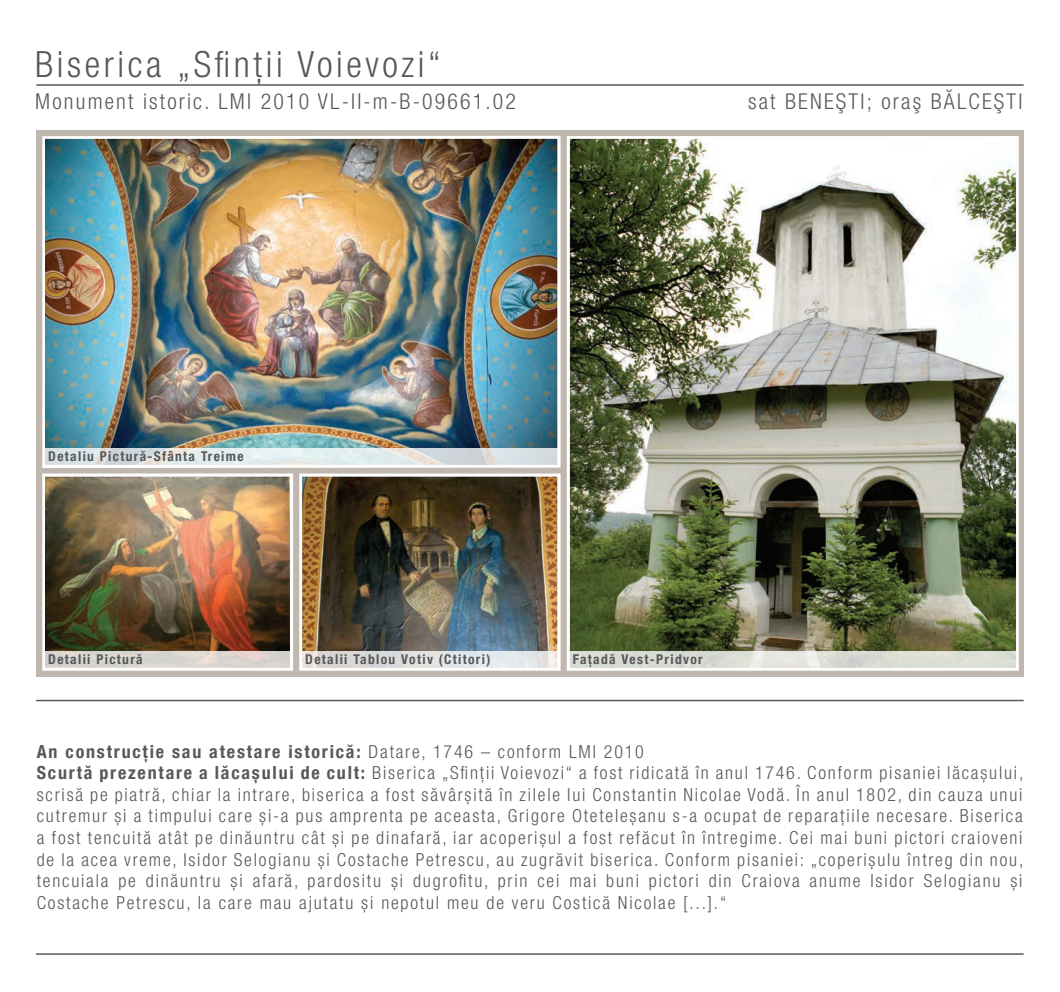
<style>
.page{position:relative;width:1060px;height:992px;background:#fff}
.page>*{position:absolute;margin:0;border:0;box-sizing:border-box;transform-origin:0 0}
.t1{font:300 condensed 36.15px "Helvetica Neue LT Com";letter-spacing:.1em;color:#57585a}
.t2{font:300 condensed 21.9px "Helvetica Neue LT Com";letter-spacing:.1em;color:#57585a}
.t3{font:300 condensed 18px/21.6px "Helvetica Neue LT Com";letter-spacing:.1em;color:#57585a}
.t4{font:700 condensed 13.5px "Helvetica Neue LT Com";letter-spacing:.1em;color:#57585a}
.s1{font-weight:700}
</style>
<div class="page">
<hr style="left:36px;top:84px;width:988px;height:2px;background:#57585a">
<hr style="left:36px;top:700px;width:988px;height:1px;background:#57585a">
<img style="left:45px;top:84px;width:971px;height:618px">
<svg style="left:570px;top:651px;width:446px;height:17px;background:#dcded6"></svg>
<svg style="left:45px;top:448px;width:514px;height:17px;background:#dde4e5"></svg>
<svg style="left:45px;top:651px;width:245px;height:17px;background:#dad5d0"></svg>
<svg style="left:302px;top:651px;width:256px;height:17px;background:#e0e1e0"></svg>
<hr style="left:36px;top:953px;width:988px;height:2px;background:#57585a">
<h1 class="t1" style="left:35px;top:43px;width:407px">Biserica „Sfinții Voievozi“</h1>
<p class="t2" style="left:35px;top:89px;width:482px">Monument istoric. LMI 2010 VL-II-m-B-09661.02</p>
<p class="t2" style="left:748px;top:89px;width:276px">sat BENEŞTI; oraş BĂLCEŞTI</p>
<p class="t4" style="left:48px;top:448px;width:197px">Detaliu Pictură-Sfânta Treime</p>
<p class="t4" style="left:48px;top:651px;width:96px">Detalii Pictură</p>
<p class="t4" style="left:305px;top:651px;width:187px">Detalii Tablou Votiv (Ctitori)</p>
<p class="t4" style="left:573px;top:651px;width:131px">Fațadă Vest-Pridvor</p>
<p class="t3" style="left:37px;top:740px;width:988px"><span class="s1">An construcție sau atestare istorică:</span> Datare, 1746 – conform LMI 2010<br><span class="s1">Scurtă prezentare a lăcașului de cult:</span> Biserica „Sfinții Voievozi“ a fost ridicată în anul 1746. Conform pisaniei lăcașului, scrisă pe piatră, chiar la intrare, biserica a fost săvârșită în zilele lui Constantin Nicolae Vodă. În anul 1802, din cauza unui cutremur și a timpului care și-a pus amprenta pe aceasta, Grigore Oteteleșanu s-a ocupat de reparațiile necesare. Biserica a fost tencuită atât pe dinăuntru cât și pe dinafară, iar acoperișul a fost refăcut în întregime. Cei mai buni pictori craioveni de la acea vreme, Isidor Selogianu și Costache Petrescu, au zugrăvit biserica. Conform pisaniei: „coperișulu întreg din nou, tencuiala pe dinăuntru și afară, pardositu și dugrofitu, prin cei mai buni pictori din Craiova anume Isidor Selogianu și Costache Petrescu, la care mau ajutatu și nepotul meu de veru Costică Nicolae [...].“</p>
</div>
